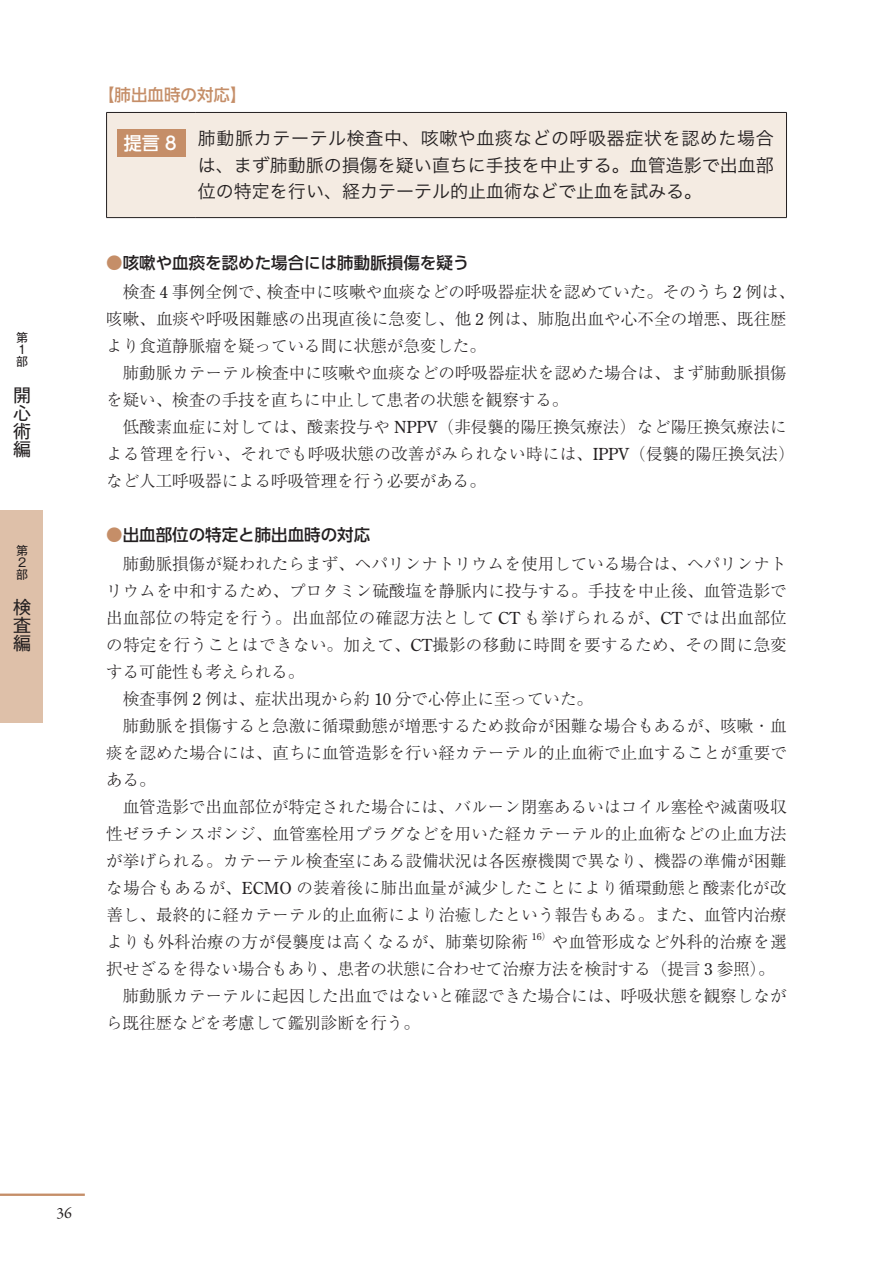
<style>
.page{position:relative;width:893px;height:1263px;background:#fff}
.page>*{position:absolute;margin:0;border:0;box-sizing:border-box;transform-origin:0 0}
.t1{font:18px/26.5px "Hira Kaku Pro N W3";color:#231f20;text-align:justify}
.t2{font:18px/18px "Gothic MB101 Pr 6";color:#231f20;text-align:justify}
.t3{font:300 16.5px/27px "Ryumin Pr 6";color:#231f20}
.t4{font:300 16.5px "Ryumin Pr 6";letter-spacing:.04em;color:#231f20}
.t5{font:300 16.5px "Ryumin Pr 6";letter-spacing:.045em;color:#231f20}
.t6{font:300 16.5px "Ryumin Pr 6";letter-spacing:.03em;color:#231f20}
.t7{font:500 16.5px "UD Shin Go Pr 6";color:#231f20}
.t8{font:500 16.5px "UD Shin Go Pr 6";color:#c58e68}
.t9{font:15.9px "Garamond Premr Pro";color:#231f20}
.t10{font:12px/12px "Gothic MB101 Pr 6";color:#231f20}
.t11{font:9.6px "Century Old Style Std";color:#231f20}
.s1{font-family:"UD Shin Go Pr 6";font-weight:500;color:#fff}
.s2{color:#c58e68}
.s3{font-family:"Century Old Style Std";font-weight:400}
.s4{font-family:"Ryumin Pr 6";font-weight:300}
</style>
<div class="page">
<div style="left:107px;top:113px;width:679px;height:104px;background:#f4ebe2"></div>
<hr style="left:106px;top:112px;width:90px;height:1px;background:#231f20">
<hr style="left:106px;top:113px;width:1px;height:104px;background:#231f20">
<hr style="left:196px;top:112px;width:591px;height:1px;background:#231f20">
<hr style="left:786px;top:113px;width:1px;height:104px;background:#231f20">
<hr style="left:106px;top:217px;width:90px;height:1px;background:#231f20">
<hr style="left:196px;top:217px;width:591px;height:1px;background:#231f20">
<div style="left:117px;top:129px;width:68px;height:28px;background:#c58e68"></div>
<div style="left:0;top:510px;width:43px;height:213px;background:#dec0a9"></div>
<hr style="left:0;top:1193px;width:85px;height:3px;background:#c58e68">
<p class="t10" style="left:16px;top:331px;width:13px">第<br>１部</p>
<p class="t2" style="left:13px;top:384px;width:19px">開心術編</p>
<p class="t10" style="left:16px;top:543px;width:13px">第<br>２部</p>
<p class="t2" style="left:13px;top:597px;width:19px">検査編</p>
<p class="t8" style="left:98px;top:81px;width:150px">【肺出血時の対応】</p>
<p class="t1" style="left:198px;top:124px;width:577px;text-indent:-74px"><span class="s1">提言８</span> 肺動脈カテーテル検査中、咳嗽や血痰などの呼吸器症状を認めた場合は、まず肺動脈の損傷を疑い直ちに手技を中止する。血管造影で出血部位の特定を行い、経カテーテル的止血術などで止血を試みる。</p>
<p class="t7" style="left:106px;top:249px;width:364px"><span class="s2">●</span>咳嗽や血痰を認めた場合には肺動脈損傷を疑う</p>
<p class="t3" style="left:106px;top:277px;width:690px;text-indent:16px">検査 <span class="s3">4</span> 事例全例で、検査中に咳嗽や血痰などの呼吸器症状を認めていた。そのうち <span class="s3">2</span> 例は、咳嗽、血痰や呼吸困難感の出現直後に急変し、他 <span class="s3">2</span> 例は、肺胞出血や心不全の増悪、既往歴より食道静脈瘤を疑っている間に状態が急変した。</p>
<p class="t3" style="left:106px;top:358px;width:682px;text-indent:16px">肺動脈カテーテル検査中に咳嗽や血痰などの呼吸器症状を認めた場合は、まず肺動脈損傷を疑い、検査の手技を直ちに中止して患者の状態を観察する。</p>
<p class="t3" style="left:106px;top:412px;width:690px;text-indent:16px">低酸素血症に対しては、酸素投与や <span class="s3">NPPV</span>（非侵襲的陽圧換気療法）など陽圧換気療法による管理を行い、それでも呼吸状態の改善がみられない時には、<span class="s3">IPPV</span>（侵襲的陽圧換気法）など人工呼吸器による呼吸管理を行う必要がある。</p>
<p class="t7" style="left:106px;top:521px;width:265px"><span class="s2">●</span>出血部位の特定と肺出血時の対応</p>
<p class="t3" style="left:123px;top:549px;width:665px">肺動脈損傷が疑われたらまず、ヘパリンナトリウムを使用している場合は、ヘパリンナト</p>
<p class="t3" style="left:106px;top:576px;width:682px">リウムを中和するため、プロタミン硫酸塩を静脈内に投与する。手技を中止後、血管造影で</p>
<p class="t5" style="left:106px;top:605px;width:682px">出血部位の特定を行う。出血部位の確認方法として <span class="s3">CT</span> も挙げられるが、<span class="s3">CT</span> では出血部位</p>
<p class="t6" style="left:106px;top:632px;width:682px">の特定を行うことはできない。加えて、<span class="s3">CT</span>撮影の移動に時間を要するため、その間に急変</p>
<p class="t3" style="left:106px;top:657px;width:199px">する可能性も考えられる。</p>
<p class="t3" style="left:123px;top:684px;width:472px">検査事例 <span class="s3">2</span> 例は、症状出現から約 <span class="s3">10</span> 分で心停止に至っていた。</p>
<p class="t3" style="left:123px;top:711px;width:665px">肺動脈を損傷すると急激に循環動態が増悪するため救命が困難な場合もあるが、咳嗽・血</p>
<p class="t3" style="left:106px;top:738px;width:682px">痰を認めた場合には、直ちに血管造影を行い経カテーテル的止血術で止血することが重要で</p>
<p class="t3" style="left:106px;top:765px;width:51px">ある。</p>
<p class="t3" style="left:123px;top:792px;width:665px">血管造影で出血部位が特定された場合には、バルーン閉塞あるいはコイル塞栓や滅菌吸収</p>
<p class="t3" style="left:106px;top:819px;width:682px">性ゼラチンスポンジ、血管塞栓用プラグなどを用いた経カテーテル的止血術などの止血方法</p>
<p class="t3" style="left:106px;top:846px;width:682px">が挙げられる。カテーテル検査室にある設備状況は各医療機関で異なり、機器の準備が困難</p>
<p class="t4" style="left:106px;top:875px;width:682px">な場合もあるが、<span class="s3">ECMO</span> の装着後に肺出血量が減少したことにより循環動態と酸素化が改</p>
<p class="t3" style="left:106px;top:900px;width:682px">善し、最終的に経カテーテル的止血術により治癒したという報告もある。また、血管内治療</p>
<p class="t4" style="left:106px;top:929px;width:423px">よりも外科治療の方が侵襲度は高くなるが、肺葉切除術</p>
<p class="t11" style="left:532px;top:930px;width:21px">16<span class="s4">）</span></p>
<p class="t3" style="left:552px;top:927px;width:236px">や血管形成など外科的治療を選</p>
<p class="t3" style="left:106px;top:954px;width:670px">択せざるを得ない場合もあり、患者の状態に合わせて治療方法を検討する（提言 <span class="s3">3</span> 参照）。</p>
<p class="t3" style="left:123px;top:981px;width:665px">肺動脈カテーテルに起因した出血ではないと確認できた場合には、呼吸状態を観察しなが</p>
<p class="t3" style="left:106px;top:1008px;width:315px">ら既往歴などを考慮して鑑別診断を行う。</p>
<p class="t9" style="left:57px;top:1203px;width:17px">36</p>
</div>
